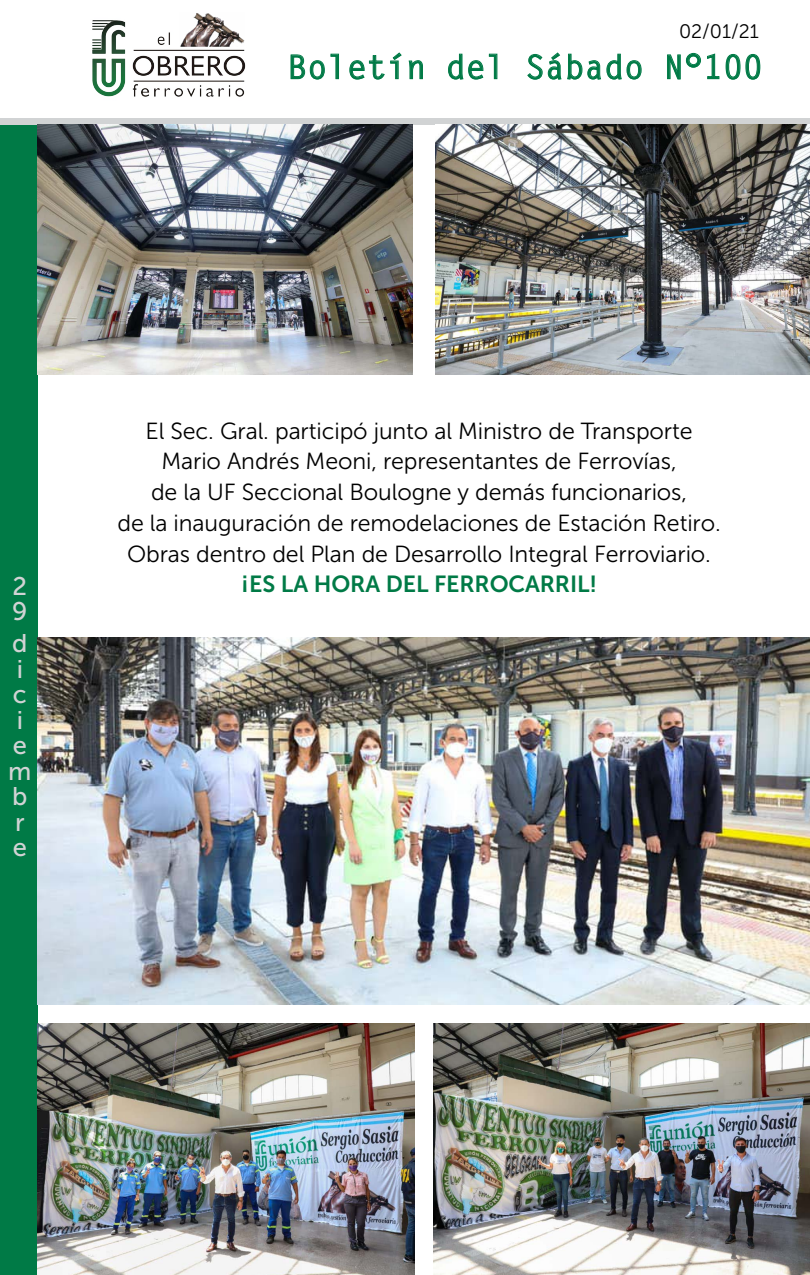
<style>
.page{position:relative;width:810px;height:1275px;background:#fff}
.page>*{position:absolute;margin:0;border:0;box-sizing:border-box;transform-origin:0 0}
.t1{font:700 33px "Letter Gothic Std";color:#007a46}
.t2{font:25.5px/25.5px "Museo Sans 500";color:#d1d3d4}
.t3{font:23.25px/30.8px "Museo Sans 300";letter-spacing:-.005em;color:#000;text-align:center}
.t4{font:23.25px "Museo Sans 700";letter-spacing:-.005em;color:#007a46}
.t5{font:19.5px "Museo Sans 300";color:#000}
</style>
<div class="page">
<div style="left:0;top:125px;width:37px;height:1150px;background:#007a46"></div>
<div style="left:0;top:118px;width:810px;height:7px;background:#d1d3d4"></div>
<img style="left:92px;top:20px;width:154px;height:77px">
<img style="left:180px;top:13px;width:65px;height:34px">
<svg style="left:290px;top:53px;width:49px;height:27px"></svg>
<svg style="left:349px;top:52px;width:74px;height:28px"></svg>
<svg style="left:448px;top:53px;width:50px;height:27px"></svg>
<svg style="left:527px;top:52px;width:115px;height:28px"></svg>
<svg style="left:667px;top:52px;width:94px;height:28px"></svg>
<img style="left:37px;top:1024px;width:377px;height:251px">
<img style="left:433px;top:1024px;width:377px;height:251px">
<img style="left:37px;top:638px;width:773px;height:366px">
<img style="left:37px;top:125px;width:375px;height:250px">
<img style="left:436px;top:125px;width:374px;height:250px">
<p class="t5" style="left:679px;top:21px;width:82px">02/01/21</p>
<h1 class="t1" style="left:288px;top:47px;width:477px">Boletín del Sábado N°100</h1>
<p class="t2" style="left:12px;top:573px;width:15px">2<br>9</p>
<p class="t2" style="left:8px;top:631px;width:23px;text-align:center">d i c i e m b r e</p>
<p class="t3" style="left:117px;top:415px;width:605px">El Sec. Gral. participó junto al Ministro de Transporte Mario Andrés Meoni, representantes de Ferrovías,<br>de la UF Seccional Boulogne y demás funcionarios,<br>de la inauguración de remodelaciones de Estación Retiro.<br>Obras dentro del Plan de Desarrollo Integral Ferroviario.</p>
<p class="t4" style="left:241px;top:571px;width:358px">¡ES LA HORA DEL FERROCARRIL!</p>
</div>
